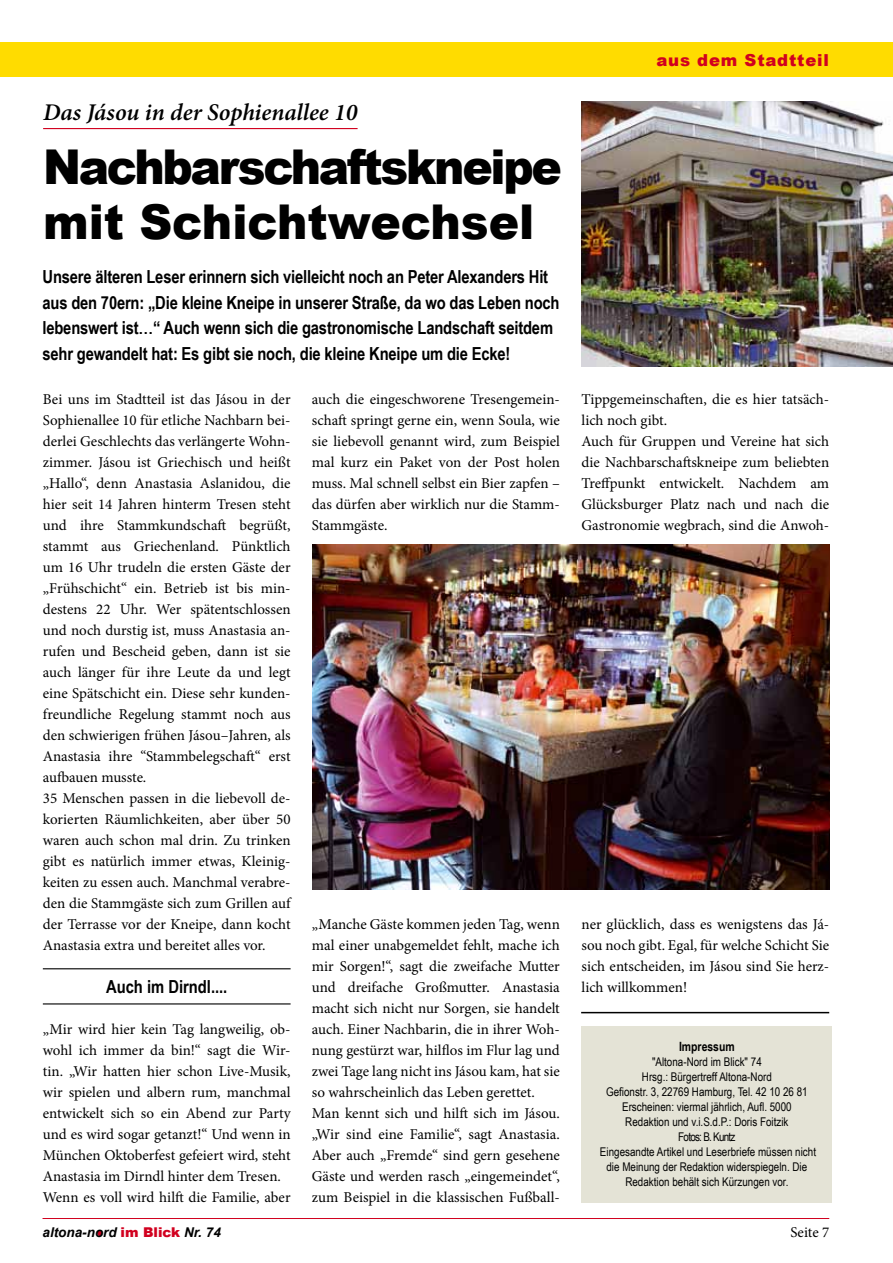
<style>
.page{position:relative;width:893px;height:1263px;background:#fff}
.page>*{position:absolute;margin:0;border:0;box-sizing:border-box;transform-origin:0 0}
.t1{font:900 48px/55.5px "Arial";letter-spacing:-.05em;color:#000;scale:.95 1}
.t2{font:italic 600 24px "Minion Pro";color:#000}
.t3{font:700 18px/25.5px "Arial Narrow";letter-spacing:-.01em;color:#000}
.t4{font:900 16.5px "Arial";letter-spacing:.05em;color:#d1001f}
.t5{font:15px/21px "Minion Pro";letter-spacing:-.005em;color:#000}
.t6{font:italic 700 13.5px "Arial";color:#000}
.t7{font:700 12.75px "Arial Narrow";color:#000}
.t8{font:12px/15px "Arial Narrow";color:#000;text-align:center}
.s1{font-weight:900;font-style:normal;color:#d1001f}
</style>
<div class="page">
<svg style="left:97px;top:1230px;width:5px;height:6px"></svg>
<hr style="left:43px;top:1218px;width:786px;height:1px;background:#d1001f">
<div style="left:0;top:43px;width:893px;height:34px;background:#ffdc00"></div>
<hr style="left:43px;top:128px;width:315px;height:1px;background:#d1001f">
<hr style="left:43px;top:968px;width:248px;height:1px;background:#000">
<hr style="left:43px;top:1003px;width:248px;height:1px;background:#000">
<img style="left:312px;top:544px;width:517px;height:345px">
<img style="left:581px;top:102px;width:312px;height:265px">
<div style="left:582px;top:1026px;width:250px;height:176px;background:#e4e3d6"></div>
<hr style="left:581px;top:1012px;width:248px;height:1px;background:#000">
<h2 class="t2" style="left:43px;top:95px;width:316px">Das Jásou in der Sophienallee 10</h2>
<h1 class="t1" style="left:43px;top:137px;width:548px">Nachbarschaftskneipe mit Schichtwechsel</h1>
<p class="t3" style="left:43px;top:263px;width:518px">Unsere älteren Leser erinnern sich vielleicht noch an Peter Alexanders Hit aus den 70ern: „Die kleine Kneipe in unserer Straße, da wo das Leben noch lebenswert ist…“ Auch wenn sich die gastronomische Landschaft seitdem sehr gewandelt hat: Es gibt sie noch, die kleine Kneipe um die Ecke!</p>
<p class="t5" style="left:43px;top:389px;width:251px">Bei uns im Stadtteil ist das Jásou in der Sophienallee 10 für etliche Nachbarn bei&shy;derlei Geschlechts das verlängerte Wohn&shy;zimmer. Jásou ist Griechisch und heißt „Hallo“, denn Anastasia Aslanidou, die hier seit 14 Jahren hinterm Tresen steht und ihre Stammkundschaft begrüßt, stammt aus Griechenland. Pünktlich um 16 Uhr trudeln die ersten Gäste der „Frühschicht“ ein. Betrieb ist bis min&shy;destens 22 Uhr. Wer spätentschlossen und noch durstig ist, muss Anastasia an&shy;rufen und Bescheid geben, dann ist sie auch länger für ihre Leute da und legt eine Spätschicht ein. Diese sehr kunden&shy;freundliche Regelung stammt noch aus den schwierigen frühen Jásou–Jahren, als Anastasia ihre “Stammbelegschaft“ erst aufbauen musste.<br>35 Menschen passen in die liebevoll de&shy;korierten Räumlichkeiten, aber über 50 waren auch schon mal drin. Zu trinken gibt es natürlich immer etwas, Kleinig&shy;keiten zu essen auch. Manchmal verabre&shy;den die Stammgäste sich zum Grillen auf der Terrasse vor der Kneipe, dann kocht Anastasia extra und bereitet alles vor.</p>
<p class="t3" style="left:106px;top:973px;width:123px">Auch im Dirndl....</p>
<p class="t5" style="left:43px;top:1019px;width:249px">„Mir wird hier kein Tag langweilig, ob&shy;wohl ich immer da bin!“ sagt die Wir&shy;tin. „Wir hatten hier schon Live-Musik, wir spielen und albern rum, manchmal entwickelt sich so ein Abend zur Party und es wird sogar getanzt!“ Und wenn in München Oktoberfest gefeiert wird, steht Anastasia im Dirndl hinter dem Tresen.<br>Wenn es voll wird hilft die Familie, aber</p>
<p class="t5" style="left:312px;top:389px;width:250px;text-align:justify">auch die eingeschworene Tresengemein&shy;schaft springt gerne ein, wenn Soula, wie sie liebevoll genannt wird, zum Beispiel mal kurz ein Paket von der Post holen muss. Mal schnell selbst ein Bier zapfen – das dürfen aber wirklich nur die Stamm-Stammgäste.</p>
<p class="t5" style="left:312px;top:914px;width:250px">„Manche Gäste kommen jeden Tag, wenn mal einer unabgemeldet fehlt, mache ich mir Sorgen!“, sagt die zweifache Mutter und dreifache Großmutter. Anastasia macht sich nicht nur Sorgen, sie handelt auch. Einer Nachbarin, die in ihrer Woh&shy;nung gestürzt war, hilflos im Flur lag und zwei Tage lang nicht ins Jásou kam, hat sie so wahrscheinlich das Leben gerettet.<br>Man kennt sich und hilft sich im Jásou. „Wir sind eine Familie“, sagt Anastasia.<br>Aber auch „Fremde“ sind gern gesehene Gäste und werden rasch „eingemeindet“, zum Beispiel in die klassischen Fußball-</p>
<p class="t4" style="left:656px;top:48px;width:174px">aus dem Stadtteil</p>
<p class="t5" style="left:581px;top:389px;width:249px">Tippgemeinschaften, die es hier tatsäch&shy;lich noch gibt.<br>Auch für Gruppen und Vereine hat sich die Nachbarschaftskneipe zum beliebten Treffpunkt entwickelt. Nachdem am Glücksburger Platz nach und nach die Gastronomie wegbrach, sind die Anwoh-</p>
<p class="t5" style="left:581px;top:914px;width:249px;text-align:justify">ner glücklich, dass es wenigstens das Já&shy;sou noch gibt. Egal, für welche Schicht Sie sich entscheiden, im Jásou sind Sie herz&shy;lich willkommen!</p>
<p class="t7" style="left:679px;top:1037px;width:57px">Impressum</p>
<p class="t8" style="left:600px;top:1054px;width:218px">"Altona-Nord im Blick" 74<br>Hrsg.: Bürgertreff Altona-Nord<br>Gefionstr. 3, 22769 Hamburg, Tel. 42 10 26 81<br>Erscheinen: viermal jährlich, Aufl. 5000<br>Redaktion und v.i.S.d.P.: Doris Foitzik<br>Fotos: B. Kuntz<br>Eingesandte Artikel und Leserbriefe müssen nicht die Meinung der Redaktion widerspiegeln. Die Redaktion behält sich Kürzungen vor.</p>
<p class="t6" style="left:43px;top:1223px;width:180px">altona-nord <span class="s1">im Blick</span> Nr. 74</p>
<p class="t5" style="left:790px;top:1222px;width:40px">Seite 7</p>
</div>
